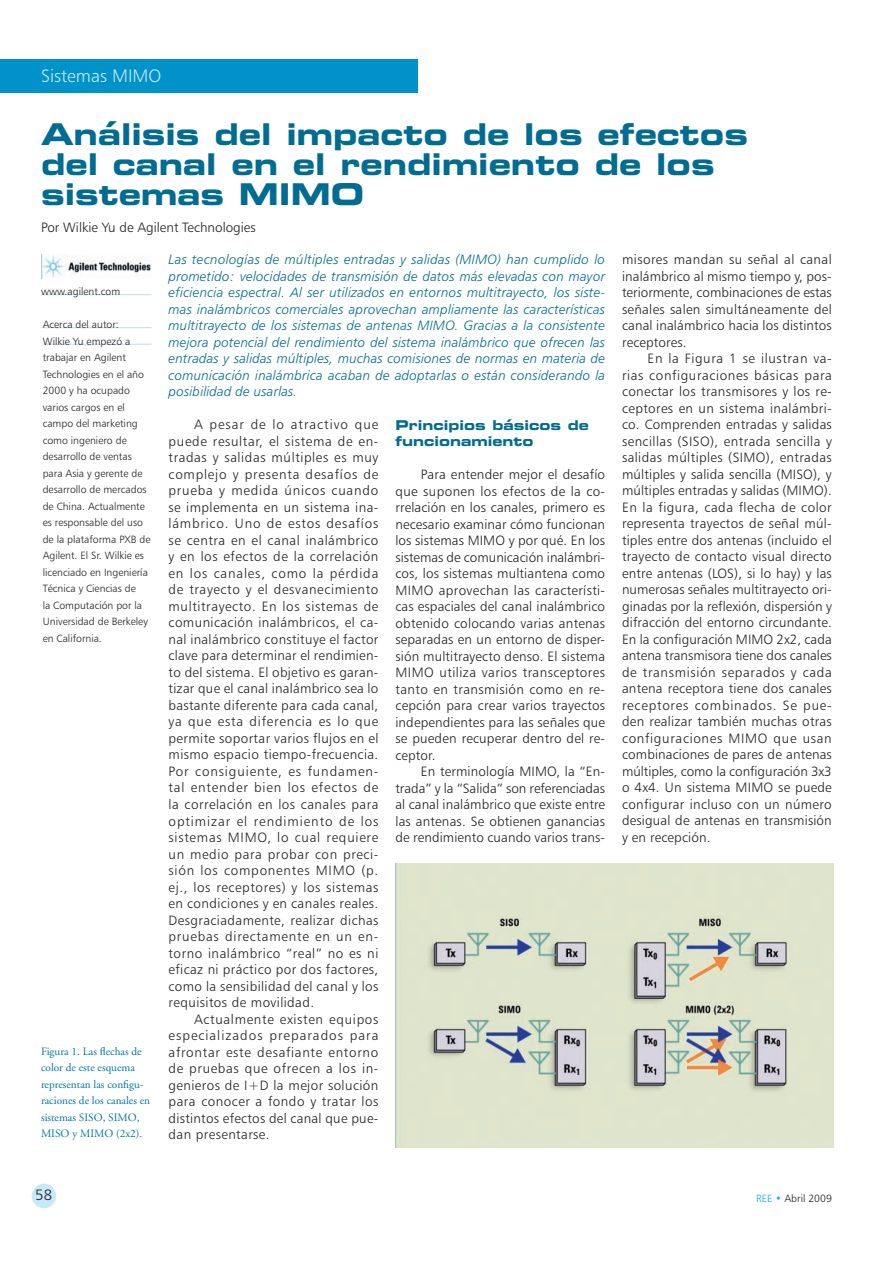
<style>
.page{position:relative;width:890px;height:1261px;background:#fff}
.page>*{position:absolute;margin:0;border:0;box-sizing:border-box;transform-origin:0 0}
.t1{font:30px/30px "Eurostile Bold Extended Two";color:#006c92}
.t2{font:18px "Humanist 777 BT Light B";color:#c6eafa}
.t3{font:15px "Humanist 777 BT Light B";color:#231f20}
.t4{font:13.5px/16.5px "Humanist 777 BT Light B";letter-spacing:.01em;color:#231f20;text-align:justify}
.t5{font:13.5px/16.5px "Humanist 777 BT Light Italic B";letter-spacing:.015em;color:#006c92;text-align:justify}
.t6{font:13.5px/16.5px "Eurostile Bold Extended Two";color:#006c92}
.t7{font:11.25px/16.5px "Adobe Garamond";color:#0076a3}
.t8{font:10.5px/16.5px "Humanist 777 BT Light B";color:#231f20}
.s1{color:#00aeef}
</style>
<div class="page">
<div style="left:32px;top:1183px;width:24px;height:25px;background:#c6eafa;border-radius:50%"></div>
<div style="left:0;top:60px;width:417px;height:33px;background:#0092c8"></div>
<img style="left:41px;top:254px;width:111px;height:25px">
<hr style="left:41px;top:294px;width:111px;height:1px;background:#c4dae6">
<img style="left:395px;top:863px;width:439px;height:284px">
<hr style="left:43px;top:327px;width:109px;height:1px;background:#c4dae6">
<hr style="left:43px;top:344px;width:109px;height:1px;background:#c4dae6">
<h2 class="t2" style="left:41px;top:68px;width:122px">Sistemas MIMO</h2>
<h1 class="t1" style="left:41px;top:122px;width:709px">Análisis del impacto de los efectos del canal en el rendimiento de los sistemas MIMO</h1>
<p class="t4" style="left:41px;top:220px;width:216px">Por Wilkie Yu de Agilent Technologies</p>
<p class="t8" style="left:41px;top:284px;width:81px">www.agilent.com</p>
<p class="t8" style="left:43px;top:317px;width:109px">Acerca del autor:<br>Wilkie Yu empezó a trabajar en Agilent<br>Technologies en el año<br>2000 y ha ocupado varios cargos en el campo del marketing como ingeniero de desarrollo de ventas para Asia y gerente de desarrollo de mercados de China. Actualmente es responsable del uso de la plataforma PXB de<br>Agilent. El Sr. Wilkie es licenciado en Ingeniería<br>Técnica y Ciencias de<br>la Computación por la<br>Universidad de Berkeley en California.</p>
<p class="t7" style="left:41px;top:1043px;width:111px">Figura 1. Las flechas de color de este esquema representan las configu&shy;raciones de los canales en sistemas SISO, SIMO,<br>MISO y MIMO (2x2).</p>
<p class="t5" style="left:169px;top:252px;width:438px">Las tecnologías de múltiples entradas y salidas (MIMO) han cumplido lo prometido: velocidades de transmisión de datos más elevadas con mayor eficiencia espectral. Al ser utilizados en entornos multitrayecto, los siste&shy;mas inalámbricos comerciales aprovechan ampliamente las características multitrayecto de los sistemas de antenas MIMO. Gracias a la consistente mejora potencial del rendimiento del sistema inalámbrico que ofrecen las entradas y salidas múltiples, muchas comisiones de normas en materia de comunicación inalámbrica acaban de adoptarlas o están considerando la posibilidad de usarlas.</p>
<p class="t4" style="left:169px;top:417px;width:211px;text-indent:26px">A pesar de lo atractivo que puede resultar, el sistema de en&shy;tradas y salidas múltiples es muy complejo y presenta desafíos de prueba y medida únicos cuando se implementa en un sistema ina&shy;lámbrico. Uno de estos desafíos se centra en el canal inalámbrico y en los efectos de la correlación en los canales, como la pérdida de trayecto y el desvanecimiento multitrayecto. En los sistemas de comunicación inalámbricos, el ca&shy;nal inalámbrico constituye el factor clave para determinar el rendimien&shy;to del sistema. El objetivo es garan&shy;tizar que el canal inalámbrico sea lo bastante diferente para cada canal, ya que esta diferencia es lo que permite soportar varios flujos en el mismo espacio tiempo-frecuencia.<br>Por consiguiente, es fundamen&shy;tal entender bien los efectos de la correlación en los canales para optimizar el rendimiento de los sistemas MIMO, lo cual requiere un medio para probar con preci&shy;sión los componentes MIMO (p. ej., los receptores) y los sistemas en condiciones y en canales reales.<br>Desgraciadamente, realizar dichas pruebas directamente en un en&shy;torno inalámbrico “real” no es ni eficaz ni práctico por dos factores, como la sensibilidad del canal y los requisitos de movilidad.</p>
<p class="t4" style="left:169px;top:1011px;width:211px;text-indent:26px">Actualmente existen equipos especializados preparados para afrontar este desafiante entorno de pruebas que ofrecen a los in&shy;genieros de I+D la mejor solución para conocer a fondo y tratar los distintos efectos del canal que pue&shy;dan presentarse.</p>
<p class="t6" style="left:395px;top:417px;width:195px">Principios básicos de funcionamiento</p>
<p class="t4" style="left:395px;top:467px;width:211px;text-indent:26px">Para entender mejor el desafío que suponen los efectos de la co&shy;rrelación en los canales, primero es necesario examinar cómo funcionan los sistemas MIMO y por qué. En los sistemas de comunicación inalámbri&shy;cos, los sistemas multiantena como MIMO aprovechan las característi&shy;cas espaciales del canal inalámbrico obtenido colocando varias antenas separadas en un entorno de disper&shy;sión multitrayecto denso. El sistema MIMO utiliza varios transceptores tanto en transmisión como en re&shy;cepción para crear varios trayectos independientes para las señales que se pueden recuperar dentro del re&shy;ceptor.</p>
<p class="t4" style="left:395px;top:764px;width:211px;text-indent:26px">En terminología MIMO, la “En&shy;trada” y la “Salida” son referenciadas al canal inalámbrico que existe entre las antenas. Se obtienen ganancias de rendimiento cuando varios trans-</p>
<p class="t4" style="left:622px;top:252px;width:211px">misores mandan su señal al canal inalámbrico al mismo tiempo y, pos&shy;teriormente, combinaciones de estas señales salen simultáneamente del canal inalámbrico hacia los distintos receptores.</p>
<p class="t4" style="left:622px;top:351px;width:211px;text-indent:26px">En la Figura 1 se ilustran va&shy;rias configuraciones básicas para conectar los transmisores y los re&shy;ceptores en un sistema inalámbri&shy;co. Comprenden entradas y salidas sencillas (SISO), entrada sencilla y salidas múltiples (SIMO), entradas múltiples y salida sencilla (MISO), y múltiples entradas y salidas (MIMO).<br>En la figura, cada flecha de color representa trayectos de señal múl&shy;tiples entre dos antenas (incluido el trayecto de contacto visual directo entre antenas (LOS), si lo hay) y las numerosas señales multitrayecto ori&shy;ginadas por la reflexión, dispersión y difracción del entorno circundante.<br>En la configuración MIMO 2x2, cada antena transmisora tiene dos canales de transmisión separados y cada antena receptora tiene dos canales receptores combinados. Se pue&shy;den realizar también muchas otras configuraciones MIMO que usan combinaciones de pares de antenas múltiples, como la configuración 3x3 o 4x4. Un sistema MIMO se puede configurar incluso con un número desigual de antenas en transmisión y en recepción.</p>
<p class="t3" style="left:35px;top:1188px;width:18px">58</p>
<p class="t8" style="left:756px;top:1190px;width:77px"><span class="s1">REE •</span> Abril 2009</p>
</div>
